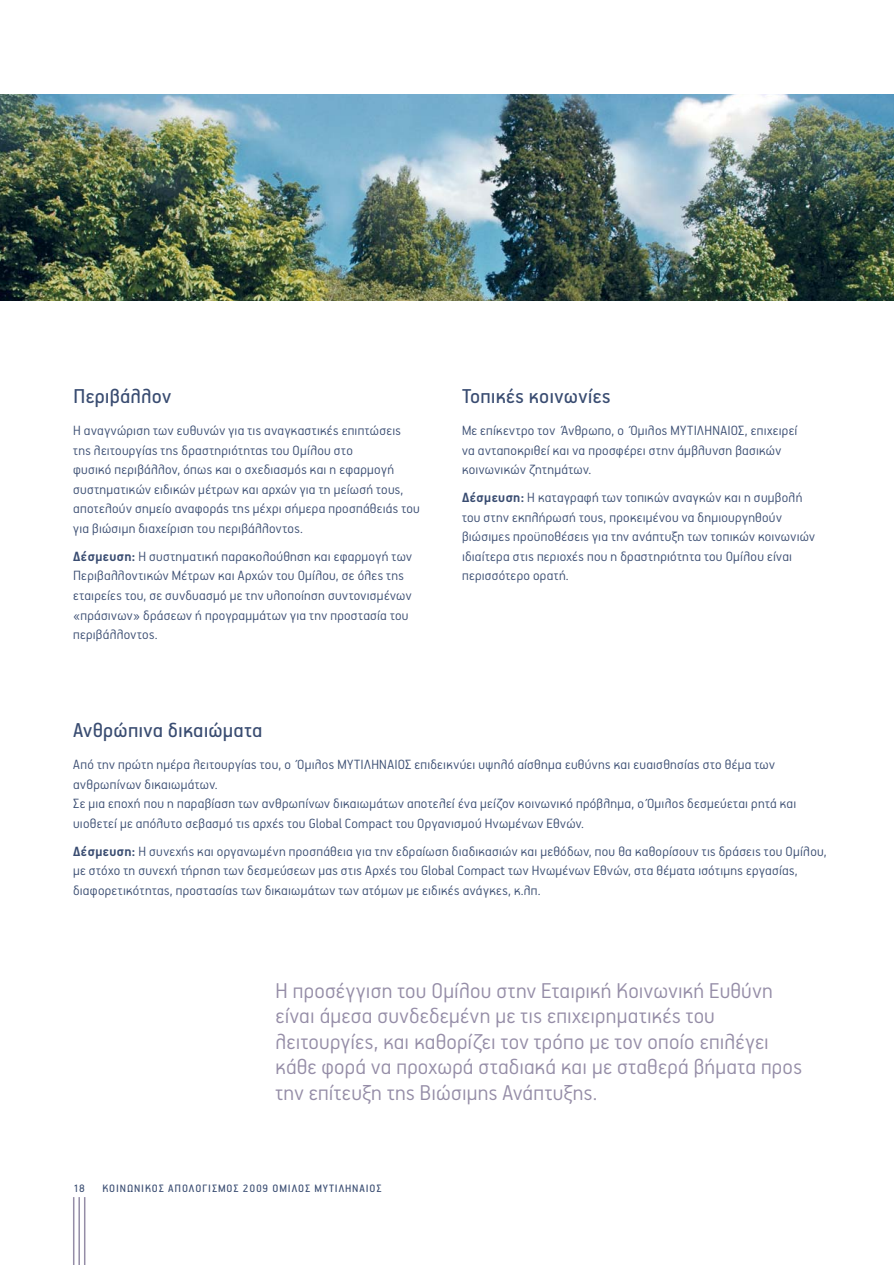
<style>
.page{position:relative;width:894px;height:1265px;background:#fff}
.page>*{position:absolute;margin:0;border:0;box-sizing:border-box;transform-origin:0 0}
.t1{font:300 24px/25.5px "PF Handbook Pro";letter-spacing:.01em;color:#958da7}
.t2{font:22.5px "PF Handbook Pro";letter-spacing:.01em;color:#394c71}
.t3{font:300 15px/19.5px "PF Handbook Pro";letter-spacing:.02em;color:#394c71}
.t4{font:12px "PF Handbook Pro";letter-spacing:.075em;color:#394c71}
.s1{font-weight:700}
</style>
<div class="page">
<img style="left:0;top:94px;width:893px;height:206px">
<hr style="left:84px;top:1196px;width:1px;height:68px;background:#958da7">
<hr style="left:78px;top:1196px;width:2px;height:68px;background:#958da7">
<hr style="left:73px;top:1196px;width:1px;height:68px;background:#958da7">
<h2 class="t2" style="left:73px;top:382px;width:100px">Περιβάλλον</h2>
<p class="t3" style="left:73px;top:420px;width:348px">Η αναγνώριση των ευθυνών για τις αναγκαστικές επιπτώσεις της λειτουργίας της δραστηριότητας του Ομίλου στο<br>φυσικό περιβάλλον, όπως και ο σχεδιασμός και η εφαρμογή συστηματικών ειδικών μέτρων και αρχών για τη μείωσή τους, αποτελούν σημείο αναφοράς της μέχρι σήμερα προσπάθειάς του για βιώσιμη διαχείριση του περιβάλλοντος.</p>
<p class="t3" style="left:73px;top:546px;width:340px"><span class="s1">Δέσμευση:</span> Η συστηματική παρακολούθηση και εφαρμογή των Περιβαλλοντικών Μέτρων και Αρχών του Ομίλου, σε όλες της εταιρείες του, σε συνδυασμό με την υλοποίηση συντονισμένων «πράσινων» δράσεων ή προγραμμάτων για την προστασία του περιβάλλοντος.</p>
<h2 class="t2" style="left:462px;top:381px;width:150px">Τοπικές κοινωνίες</h2>
<p class="t3" style="left:462px;top:420px;width:337px">Με επίκεντρο τον Άνθρωπο, ο Όμιλος ΜΥΤΙΛΗΝΑΙΟΣ, επιχειρεί να ανταποκριθεί και να προσφέρει στην άμβλυνση βασικών κοινωνικών ζητημάτων.</p>
<p class="t3" style="left:462px;top:487px;width:354px"><span class="s1">Δέσμευση:</span> Η καταγραφή των τοπικών αναγκών και η συμβολή του στην εκπλήρωσή τους, προκειμένου να δημιουργηθούν βιώσιμες προϋποθέσεις για την ανάπτυξη των τοπικών κοινωνιών ιδιαίτερα στις περιοχές που η δραστηριότητα του Ομίλου είναι περισσότερο ορατή.</p>
<h2 class="t2" style="left:73px;top:715px;width:191px">Ανθρώπινα δικαιώματα</h2>
<p class="t3" style="left:73px;top:754px;width:724px">Από την πρώτη ημέρα λειτουργίας του, ο Όμιλος ΜΥΤΙΛΗΝΑΙΟΣ επιδεικνύει υψηλό αίσθημα ευθύνης και ευαισθησίας στο θέμα των ανθρωπίνων δικαιωμάτων.<br>Σε μια εποχή που η παραβίαση των ανθρωπίνων δικαιωμάτων αποτελεί ένα μείζον κοινωνικό πρόβλημα, ο Όμιλος δεσμεύεται ρητά και υιοθετεί με απόλυτο σεβασμό τις αρχές του Global Compact του Οργανισμού Ηνωμένων Εθνών.</p>
<p class="t3" style="left:73px;top:840px;width:755px"><span class="s1">Δέσμευση:</span> H συνεχής και οργανωμένη προσπάθεια για την εδραίωση διαδικασιών και μεθόδων, που θα καθορίσουν τις δράσεις του Ομίλου, με στόχο τη συνεχή τήρηση των δεσμεύσεων μας στις Αρχές του Global Compact των Ηνωμένων Εθνών, στα θέματα ισότιμης εργασίας, διαφορετικότητας, προστασίας των δικαιωμάτων των ατόμων με ειδικές ανάγκες, κ.λπ.</p>
<p class="t1" style="left:275px;top:976px;width:528px">Η προσέγγιση του Ομίλου στην Εταιρική Κοινωνική Ευθύνη είναι άμεσα συνδεδεμένη με τις επιχειρηματικές του λειτουργίες, και καθορίζει τον τρόπο με τον οποίο επιλέγει κάθε φορά να προχωρά σταδιακά και με σταθερά βήματα προς την επίτευξη της Βιώσιμης Ανάπτυξης.</p>
<p class="t4" style="left:73px;top:1180px;width:13px">18</p>
<p class="t4" style="left:103px;top:1180px;width:280px">KOINΩΝΙΚΟΣ ΑΠΟΛΟΓΙΣΜΟΣ 2009 ΟΜΙΛΟΣ ΜΥΤΙΛΗΝΑΙΟΣ</p>
</div>
